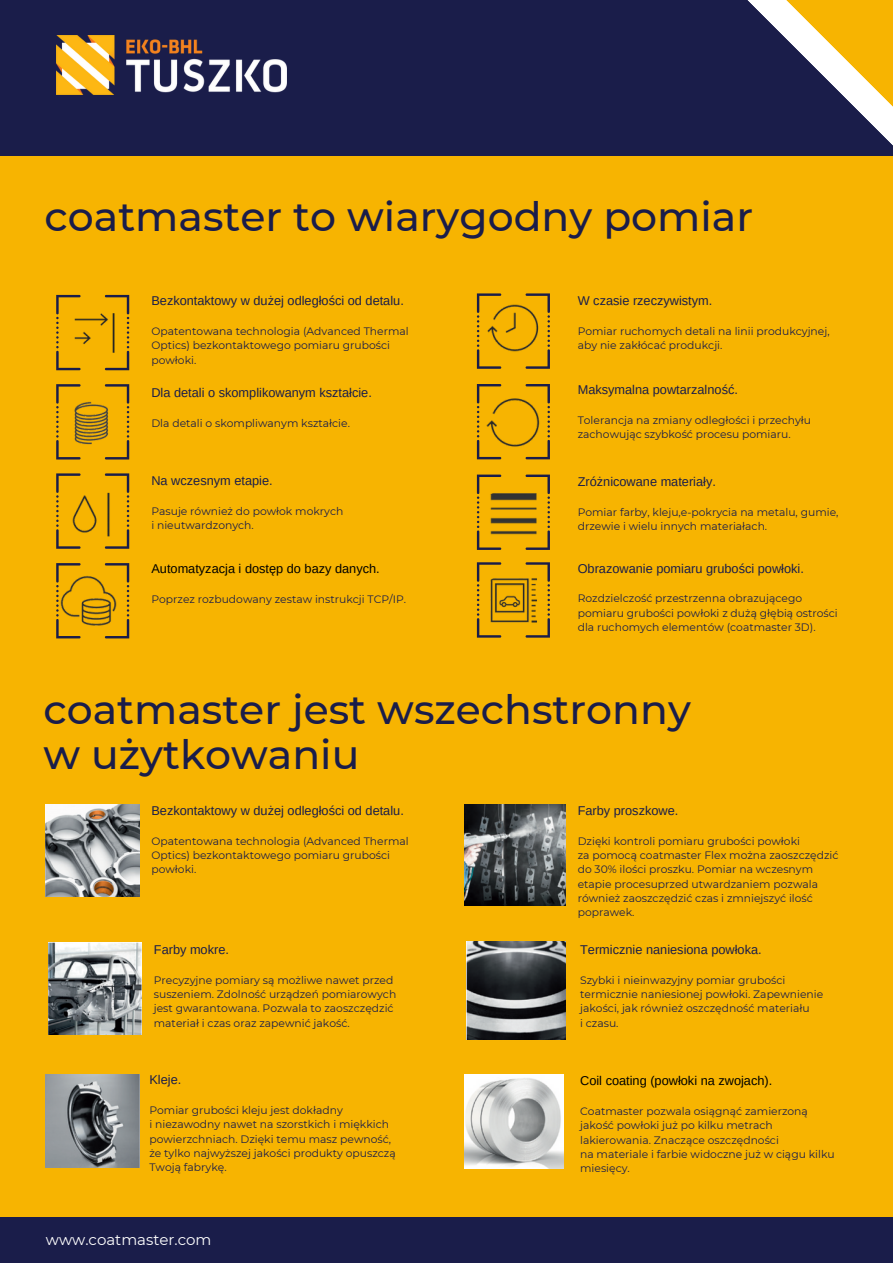
<style>
.page{position:relative;width:893px;height:1264px;background:#fff}
.page>*{position:absolute;margin:0;border:0;box-sizing:border-box;transform-origin:0 0}
.t1{font:500 40.95px/45px "Montserrat";color:#1a1d4a}
.t2{font:15px "Montserrat";color:#fefefe}
.t3{font:12.75px "Arimo";color:#1a1d4a}
.t4{font:12.75px "Arimo";color:#000}
.t5{font:10.8px/14.4px "Montserrat";color:#1a1d4a}
</style>
<div class="page">
<div style="left:0;top:0;width:892px;height:1262px;background:#1a1d4a"></div>
<svg style="left:747px;top:0;width:145px;height:145px"></svg>
<img style="left:56px;top:36px;width:231px;height:58px">
<div style="left:0;top:156px;width:892px;height:1060px;background:#f7b401"></div>
<svg style="left:56px;top:295px;width:73px;height:75px"></svg>
<svg style="left:56px;top:384px;width:73px;height:75px"></svg>
<svg style="left:56px;top:473px;width:73px;height:75px"></svg>
<svg style="left:56px;top:563px;width:73px;height:75px"></svg>
<svg style="left:477px;top:384px;width:73px;height:75px"></svg>
<svg style="left:477px;top:474px;width:73px;height:76px"></svg>
<img style="left:66px;top:306px;width:57px;height:53px">
<img style="left:72px;top:395px;width:41px;height:53px">
<img style="left:66px;top:486px;width:54px;height:51px">
<img style="left:59px;top:571px;width:62px;height:57px">
<img style="left:487px;top:486px;width:52px;height:53px">
<img style="left:484px;top:392px;width:59px;height:56px">
<svg style="left:477px;top:293px;width:73px;height:76px"></svg>
<svg style="left:477px;top:562px;width:73px;height:75px"></svg>
<img style="left:46px;top:804px;width:93px;height:92px">
<img style="left:48px;top:942px;width:94px;height:92px">
<img style="left:46px;top:1074px;width:93px;height:93px">
<img style="left:464px;top:804px;width:101px;height:101px">
<img style="left:467px;top:941px;width:98px;height:98px">
<img style="left:464px;top:1074px;width:99px;height:94px">
<h1 class="t1" style="left:45px;top:194px;width:710px">coatmaster to wiarygodny pomiar</h1>
<p class="t3" style="left:151px;top:294px;width:254px">Bezkontaktowy w dużej odległości od detalu.</p>
<p class="t5" style="left:151px;top:324px;width:259px">Opatentowana technologia (Advanced Thermal<br>Optics) bezkontaktowego pomiaru grubości powłoki.</p>
<p class="t3" style="left:151px;top:386px;width:222px">Dla detali o skomplikowanym kształcie.</p>
<p class="t5" style="left:151px;top:416px;width:200px">Dla detali o skompliwanym kształcie.</p>
<p class="t3" style="left:151px;top:473px;width:123px">Na wczesnym etapie.</p>
<p class="t5" style="left:151px;top:503px;width:193px">Pasuje również do powłok mokrych i nieutwardzonych.</p>
<p class="t4" style="left:151px;top:562px;width:230px">Automatyzacja i dostęp do bazy danych.</p>
<p class="t5" style="left:151px;top:592px;width:256px">Poprzez rozbudowany zestaw instrukcji TCP/IP.</p>
<p class="t3" style="left:577px;top:294px;width:136px">W czasie rzeczywistym.</p>
<p class="t5" style="left:577px;top:324px;width:253px">Pomiar ruchomych detali na linii produkcyjnej, aby nie zakłócać produkcji.</p>
<p class="t3" style="left:577px;top:383px;width:162px">Maksymalna powtarzalność.</p>
<p class="t5" style="left:577px;top:413px;width:235px">Tolerancja na zmiany odległości i przechyłu zachowując szybkość procesu pomiaru.</p>
<p class="t3" style="left:577px;top:474px;width:140px">Zróżnicowane materiały.</p>
<p class="t5" style="left:577px;top:504px;width:262px">Pomiar farby, kleju,e-pokrycia na metalu, gumie, drzewie i wielu innych materiałach.</p>
<p class="t3" style="left:577px;top:561px;width:228px">Obrazowanie pomiaru grubości powłoki.</p>
<p class="t5" style="left:577px;top:591px;width:261px">Rozdzielczość przestrzenna obrazującego pomiaru grubości powłoki z dużą głębią ostrości dla ruchomych elementów (coatmaster 3D).</p>
<h1 class="t1" style="left:43px;top:687px;width:649px">coatmaster jest wszechstronny w użytkowaniu</h1>
<p class="t3" style="left:151px;top:803px;width:254px">Bezkontaktowy w dużej odległości od detalu.</p>
<p class="t5" style="left:151px;top:833px;width:259px">Opatentowana technologia (Advanced Thermal<br>Optics) bezkontaktowego pomiaru grubości powłoki.</p>
<p class="t3" style="left:577px;top:803px;width:102px">Farby proszkowe.</p>
<p class="t5" style="left:577px;top:833px;width:262px">Dzięki kontroli pomiaru grubości powłoki<br>za pomocą coatmaster Flex można zaoszczędzić do 30% ilości proszku. Pomiar na wczesnym etapie procesuprzed utwardzaniem pozwala również zaoszczędzić czas i zmniejszyć ilość poprawek.</p>
<p class="t3" style="left:154px;top:942px;width:77px">Farby mokre.</p>
<p class="t5" style="left:154px;top:972px;width:244px">Precyzyjne pomiary są możliwe nawet przed suszeniem. Zdolność urządzeń pomiarowych jest gwarantowana. Pozwala to zaoszczędzić materiał i czas oraz zapewnić jakość.</p>
<p class="t3" style="left:149px;top:1072px;width:33px">Kleje.</p>
<p class="t5" style="left:149px;top:1102px;width:248px">Pomiar grubości kleju jest dokładny<br>i niezawodny nawet na szorstkich i miękkich powierzchniach. Dzięki temu masz pewność, że tylko najwyższej jakości produkty opuszczą Twoją fabrykę.</p>
<h2 class="t2" style="left:46px;top:1229px;width:167px">www.coatmaster.com</h2>
<p class="t3" style="left:580px;top:942px;width:183px">Termicznie naniesiona powłoka.</p>
<p class="t5" style="left:580px;top:972px;width:244px">Szybki i nieinwazyjny pomiar grubości termicznie naniesionej powłoki. Zapewnienie jakości, jak również oszczędność materiału<br>i czasu.</p>
<p class="t4" style="left:580px;top:1073px;width:194px">Coil coating (powłoki na zwojach).</p>
<p class="t5" style="left:580px;top:1103px;width:256px">Coatmaster pozwala osiągnąć zamierzoną jakość powłoki już po kilku metrach lakierowania. Znaczące oszczędności<br>na materiale i farbie widoczne już w ciągu kilku miesięcy.</p>
</div>
